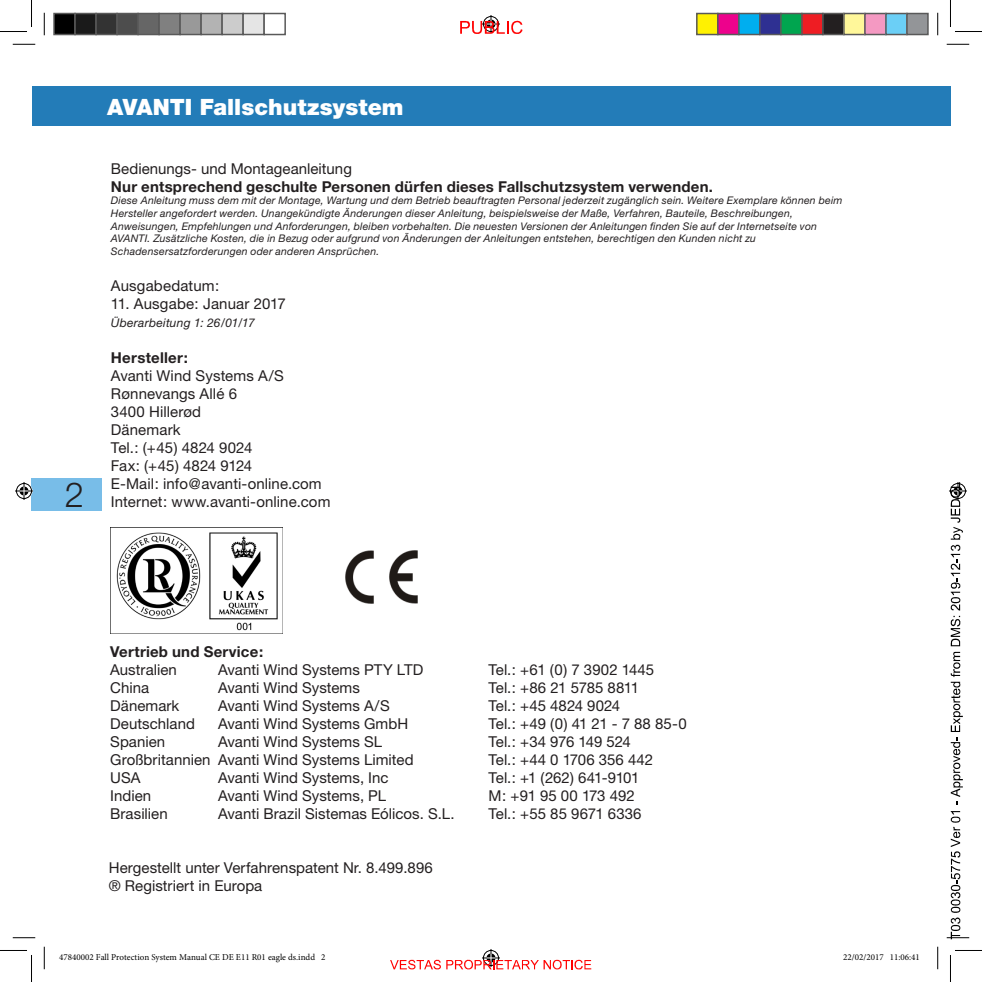
<style>
.page{position:relative;width:982px;height:982px;background:#fff}
.page>*{position:absolute;margin:0;border:0;box-sizing:border-box;transform-origin:0 0}
.t1{font:300 34.5px "Helvetica Neue";color:#231f20}
.t2{font:900 22.5px "Helvetica Neue";color:#fff}
.t3{font:15px/18px "Helvetica Neue";letter-spacing:.005em;color:#231f20}
.t4{font:700 15px "Helvetica Neue";letter-spacing:.01em;color:#231f20}
.t5{font:15px "Helvetica Neue";letter-spacing:-.025em;color:#231f20}
.t6{font:15px "Helvetica Neue";letter-spacing:-.03em;color:#231f20}
.t7{font:italic 12px "Helvetica Neue";letter-spacing:.02em;color:#231f20}
.t8{font:italic 10.5px/12.6px "Helvetica Neue";letter-spacing:.02em;color:#231f20}
.t9{font:9px "Minion Pro";color:#000}
</style>
<div class="page">
<div style="left:32px;top:478px;width:70px;height:32px;background:#78bde8"></div>
<div style="left:32px;top:86px;width:918px;height:40px;background:#237cb8"></div>
<img style="left:110px;top:527px;width:172px;height:107px">
<img style="left:345px;top:551px;width:72px;height:52px">
<svg style="left:13px;top:44px;width:22px;height:1px"></svg>
<svg style="left:946px;top:44px;width:23px;height:1px"></svg>
<svg style="left:13px;top:937px;width:22px;height:1px"></svg>
<svg style="left:44px;top:13px;width:1px;height:22px"></svg>
<svg style="left:44px;top:946px;width:1px;height:23px"></svg>
<svg style="left:937px;top:13px;width:1px;height:22px"></svg>
<svg style="left:937px;top:946px;width:1px;height:23px"></svg>
<svg style="left:0;top:0;width:32px;height:32px"></svg>
<svg style="left:0;top:950px;width:32px;height:31px"></svg>
<svg style="left:950px;top:0;width:31px;height:32px"></svg>
<svg style="left:950px;top:950px;width:31px;height:31px"></svg>
<svg style="left:15px;top:482px;width:18px;height:18px"></svg>
<div style="left:54px;top:14px;width:21px;height:21px;background:#000"></div>
<div style="left:53px;top:13px;width:23px;height:22px;border:2px solid #595959"></div>
<div style="left:75px;top:14px;width:21px;height:21px;background:#1a1a1a"></div>
<div style="left:74px;top:13px;width:23px;height:22px;border:2px solid #595959"></div>
<div style="left:96px;top:14px;width:21px;height:21px;background:#333"></div>
<div style="left:95px;top:13px;width:23px;height:22px;border:2px solid #595959"></div>
<div style="left:117px;top:14px;width:21px;height:21px;background:#4d4d4d"></div>
<div style="left:116px;top:13px;width:23px;height:22px;border:2px solid #595959"></div>
<div style="left:138px;top:14px;width:21px;height:21px;background:#666"></div>
<div style="left:137px;top:13px;width:23px;height:22px;border:2px solid #595959"></div>
<div style="left:159px;top:14px;width:21px;height:21px;background:#808080"></div>
<div style="left:158px;top:13px;width:23px;height:22px;border:2px solid #595959"></div>
<div style="left:180px;top:14px;width:21px;height:21px;background:#999"></div>
<div style="left:179px;top:13px;width:23px;height:22px;border:2px solid #595959"></div>
<div style="left:201px;top:14px;width:21px;height:21px;background:#b3b3b3"></div>
<div style="left:200px;top:13px;width:23px;height:22px;border:2px solid #595959"></div>
<div style="left:222px;top:14px;width:21px;height:21px;background:#ccc"></div>
<div style="left:221px;top:13px;width:23px;height:22px;border:2px solid #595959"></div>
<div style="left:243px;top:14px;width:21px;height:21px;background:#e5e5e5"></div>
<div style="left:242px;top:13px;width:23px;height:22px;border:2px solid #595959"></div>
<div style="left:263px;top:13px;width:23px;height:22px;border:2px solid #595959"></div>
<div style="left:696px;top:14px;width:21px;height:21px;background:#fff101"></div>
<div style="left:696px;top:13px;width:22px;height:22px;border:2px solid #595959"></div>
<div style="left:717px;top:14px;width:21px;height:21px;background:#ed028c"></div>
<div style="left:717px;top:13px;width:22px;height:22px;border:2px solid #595959"></div>
<div style="left:738px;top:14px;width:21px;height:21px;background:#00aeef"></div>
<div style="left:738px;top:13px;width:22px;height:22px;border:2px solid #595959"></div>
<div style="left:759px;top:14px;width:21px;height:21px;background:#2e3092"></div>
<div style="left:759px;top:13px;width:22px;height:22px;border:2px solid #595959"></div>
<div style="left:780px;top:14px;width:21px;height:21px;background:#00a54f"></div>
<div style="left:780px;top:13px;width:22px;height:22px;border:2px solid #595959"></div>
<div style="left:801px;top:14px;width:21px;height:21px;background:#ee1d23"></div>
<div style="left:801px;top:13px;width:22px;height:22px;border:2px solid #595959"></div>
<div style="left:822px;top:14px;width:21px;height:21px;background:#231f20"></div>
<div style="left:822px;top:13px;width:22px;height:22px;border:2px solid #595959"></div>
<div style="left:843px;top:14px;width:21px;height:21px;background:#fff79a"></div>
<div style="left:843px;top:13px;width:22px;height:22px;border:2px solid #595959"></div>
<div style="left:864px;top:14px;width:21px;height:21px;background:#f499c2"></div>
<div style="left:864px;top:13px;width:22px;height:22px;border:2px solid #595959"></div>
<div style="left:885px;top:14px;width:21px;height:21px;background:#6bcff6"></div>
<div style="left:885px;top:13px;width:22px;height:22px;border:2px solid #595959"></div>
<div style="left:906px;top:14px;width:21px;height:21px;background:#939598"></div>
<div style="left:906px;top:13px;width:22px;height:22px;border:2px solid #595959"></div>
<svg style="left:390px;top:949px;width:201px;height:20px"></svg>
<svg style="left:460px;top:15px;width:62px;height:19px"></svg>
<svg style="left:946px;top:811px;width:23px;height:128px"></svg>
<svg style="left:949px;top:482px;width:17px;height:322px"></svg>
<h1 class="t1" style="left:65px;top:473px;width:21px">2</h1>
<h2 class="t2" style="left:107px;top:93px;width:298px">AVANTI Fallschutzsystem</h2>
<p class="t3" style="left:111px;top:159px;width:242px">Bedienungs- und Montageanleitung</p>
<p class="t4" style="left:111px;top:177px;width:603px">Nur entsprechend geschulte Personen dürfen dieses Fallschutzsystem verwenden.</p>
<p class="t8" style="left:111px;top:194px;width:733px">Diese Anleitung muss dem mit der Montage, Wartung und dem Betrieb beauftragten Personal jederzeit zugänglich sein. Weitere Exemplare können beim Hersteller angefordert werden. Unangekündigte Änderungen dieser Anleitung, beispielsweise der Maße, Verfahren, Bauteile, Beschreibungen, Anweisungen, Empfehlungen und Anforderungen, bleiben vorbehalten. Die neuesten Versionen der Anleitungen finden Sie auf der Internetseite von AVANTI. Zusätzliche Kosten, die in Bezug oder aufgrund von Änderungen der Anleitungen entstehen, berechtigen den Kunden nicht zu Schadensersatzforderungen oder anderen Ansprüchen.</p>
<p class="t3" style="left:111px;top:276px;width:110px">Ausgabedatum:</p>
<p class="t3" style="left:111px;top:294px;width:176px">11. Ausgabe: Januar 2017</p>
<p class="t7" style="left:111px;top:315px;width:145px">Überarbeitung 1: 26/01/17</p>
<p class="t4" style="left:111px;top:348px;width:78px">Hersteller:</p>
<p class="t3" style="left:111px;top:366px;width:221px">Avanti Wind Systems A/S<br>Rønnevangs Allé 6<br>3400 Hillerød<br>Dänemark<br>Tel.: (+45) 4824 9024<br>Fax: (+45) 4824 9124<br>E-Mail: info@avanti-online.com<br>Internet: www.avanti-online.com</p>
<p class="t4" style="left:110px;top:642px;width:154px">Vertrieb und Service:</p>
<p class="t3" style="left:110px;top:660px;width:68px">Australien</p>
<p class="t3" style="left:218px;top:660px;width:206px">Avanti Wind Systems PTY LTD</p>
<p class="t3" style="left:488px;top:660px;width:167px">Tel.: +61 (0) 7 3902 1445</p>
<p class="t3" style="left:110px;top:678px;width:40px">China</p>
<p class="t3" style="left:218px;top:678px;width:143px">Avanti Wind Systems</p>
<p class="t5" style="left:488px;top:678px;width:152px">Tel.: +86 21 5785 8811</p>
<p class="t3" style="left:110px;top:696px;width:71px">Dänemark</p>
<p class="t3" style="left:218px;top:696px;width:173px">Avanti Wind Systems A/S</p>
<p class="t3" style="left:488px;top:696px;width:133px">Tel.: +45 4824 9024</p>
<p class="t3" style="left:110px;top:714px;width:86px">Deutschland</p>
<p class="t3" style="left:218px;top:714px;width:191px">Avanti Wind Systems GmbH</p>
<p class="t3" style="left:488px;top:714px;width:200px">Tel.: +49 (0) 41 21 - 7 88 85-0</p>
<p class="t3" style="left:110px;top:732px;width:57px">Spanien</p>
<p class="t3" style="left:218px;top:732px;width:165px">Avanti Wind Systems SL</p>
<p class="t6" style="left:488px;top:732px;width:144px">Tel.: +34 976 149 524</p>
<p class="t3" style="left:110px;top:750px;width:305px">Großbritannien Avanti Wind Systems Limited</p>
<p class="t3" style="left:488px;top:750px;width:166px">Tel.: +44 0 1706 356 442</p>
<p class="t3" style="left:110px;top:768px;width:32px">USA</p>
<p class="t3" style="left:218px;top:768px;width:172px">Avanti Wind Systems, Inc</p>
<p class="t5" style="left:488px;top:768px;width:153px">Tel.: +1 (262) 641-9101</p>
<p class="t3" style="left:110px;top:786px;width:42px">Indien</p>
<p class="t3" style="left:218px;top:786px;width:169px">Avanti Wind Systems, PL</p>
<p class="t3" style="left:488px;top:786px;width:148px">M: +91 95 00 173 492</p>
<p class="t3" style="left:110px;top:804px;width:59px">Brasilien</p>
<p class="t3" style="left:218px;top:804px;width:238px">Avanti Brazil Sistemas Eólicos. S.L.</p>
<p class="t3" style="left:488px;top:804px;width:155px">Tel.: +55 85 9671 6336</p>
<p class="t3" style="left:109px;top:858px;width:325px">Hergestellt unter Verfahrenspatent Nr. 8.499.896 ® Registriert in Europa</p>
<p class="t9" style="left:59px;top:951px;width:268px">47840002 Fall Protection System Manual CE DE E11 R01 eagle ds.indd 2</p>
<p class="t9" style="left:843px;top:951px;width:78px">22/02/2017 11:06:41</p>
</div>
